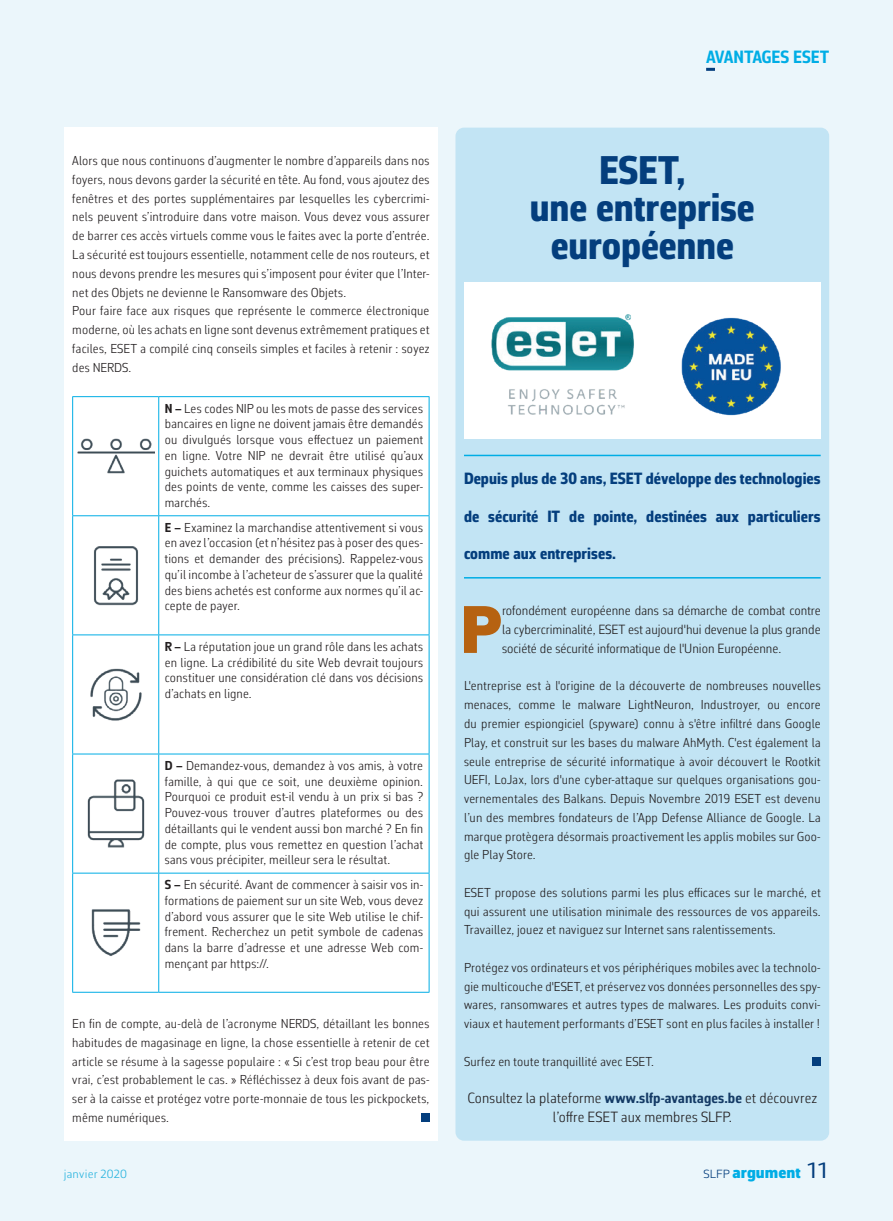
<style>
.page{position:relative;width:893px;height:1221px;background:#fff}
.page>*{position:absolute;margin:0;border:0;box-sizing:border-box;transform-origin:0 0}
.t1{font:900 67.95px "Corbeau Pro";color:#b66211}
.t2{font:800 40.5px/37.5px "Corbeau Con Pro";letter-spacing:-.005em;color:#043e7d;text-align:center}
.t3{font:700 18px "Corbeau Con Pro";letter-spacing:-.01em;color:#00ade5}
.t4{font:800 16.5px "Corbeau Con Pro";letter-spacing:.005em;color:#043e7d}
.t5{font:900 16.5px "Corbeau Pro";letter-spacing:.005em;color:#00ade5}
.t6{font:300 15px/18.8px "Corbeau Con Pro";letter-spacing:.01em;color:#231f20;text-align:center}
.t7{font:300 13.5px/18.8px "Corbeau Con Pro";color:#231f20;text-align:justify}
.t8{font:300 13.2px/18.8px "Corbeau Con Pro";letter-spacing:.015em;color:#231f20;text-align:justify}
.t9{font:300 12px "Corbeau Pro";letter-spacing:.015em;color:#28b3de}
.s1{font-weight:700}
.s2{font-weight:700;color:#143a65}
.s3{font-weight:300;font-size:12px;color:#043e7d}
.s4{font-weight:400;font-size:22.5px;color:#043e7d}
</style>
<div class="page">
<div style="left:0;top:0;width:893px;height:1220px;background:#ebf6fb"></div>
<div style="left:455px;top:128px;width:374px;height:1012px;background:#c2e4f4;border-radius:9px"></div>
<div style="left:64px;top:128px;width:374px;height:1012px;background:#fff"></div>
<svg style="left:706px;top:68px;width:9px;height:3px"></svg>
<hr style="left:72px;top:396px;width:87px;height:1px;background:#00ade5">
<hr style="left:72px;top:397px;width:1px;height:118px;background:#00ade5">
<hr style="left:159px;top:396px;width:270px;height:1px;background:#00ade5">
<hr style="left:158px;top:397px;width:1px;height:118px;background:#00ade5">
<hr style="left:429px;top:397px;width:1px;height:118px;background:#00ade5">
<hr style="left:72px;top:515px;width:87px;height:1px;background:#00ade5">
<hr style="left:72px;top:516px;width:1px;height:118px;background:#00ade5">
<hr style="left:159px;top:515px;width:270px;height:1px;background:#00ade5">
<hr style="left:158px;top:516px;width:1px;height:118px;background:#00ade5">
<hr style="left:429px;top:516px;width:1px;height:118px;background:#00ade5">
<hr style="left:72px;top:634px;width:87px;height:1px;background:#00ade5">
<hr style="left:72px;top:635px;width:1px;height:118px;background:#00ade5">
<hr style="left:159px;top:634px;width:270px;height:1px;background:#00ade5">
<hr style="left:158px;top:635px;width:1px;height:118px;background:#00ade5">
<hr style="left:429px;top:635px;width:1px;height:118px;background:#00ade5">
<hr style="left:72px;top:753px;width:87px;height:1px;background:#00ade5">
<hr style="left:72px;top:754px;width:1px;height:118px;background:#00ade5">
<hr style="left:159px;top:753px;width:270px;height:1px;background:#00ade5">
<hr style="left:158px;top:754px;width:1px;height:118px;background:#00ade5">
<hr style="left:429px;top:754px;width:1px;height:118px;background:#00ade5">
<hr style="left:72px;top:872px;width:87px;height:1px;background:#00ade5">
<hr style="left:72px;top:873px;width:1px;height:118px;background:#00ade5">
<hr style="left:159px;top:872px;width:270px;height:1px;background:#00ade5">
<hr style="left:158px;top:873px;width:1px;height:118px;background:#00ade5">
<hr style="left:429px;top:873px;width:1px;height:118px;background:#00ade5">
<hr style="left:72px;top:991px;width:87px;height:1px;background:#00ade5">
<hr style="left:159px;top:991px;width:270px;height:1px;background:#00ade5">
<img style="left:77px;top:438px;width:77px;height:36px">
<img style="left:94px;top:546px;width:44px;height:60px">
<img style="left:90px;top:668px;width:52px;height:53px">
<img style="left:87px;top:779px;width:58px;height:68px">
<img style="left:91px;top:909px;width:50px;height:47px">
<div style="left:421px;top:1113px;width:8px;height:8px;background:#043e7d"></div>
<div style="left:812px;top:1057px;width:9px;height:8px;background:#043e7d"></div>
<hr style="left:464px;top:454px;width:357px;height:2px;background:#00ade5">
<hr style="left:464px;top:577px;width:357px;height:1px;background:#00ade5">
<img style="left:464px;top:282px;width:357px;height:157px">
<h3 class="t3" style="left:706px;top:45px;width:125px">AVANTAGES ESET</h3>
<p class="t8" style="left:72px;top:151px;width:359px;text-align:left">Alors que nous continuons d’augmenter le nombre d’appareils dans nos foyers, nous devons garder la sécurité en tête. Au fond, vous ajoutez des fenêtres et des portes supplémentaires par lesquelles les cybercrimi&shy;nels peuvent s’introduire dans votre maison. Vous devez vous assurer de barrer ces accès virtuels comme vous le faites avec la porte d’entrée.<br>La sécurité est toujours essentielle, notamment celle de nos routeurs, et nous devons prendre les mesures qui s’imposent pour éviter que l’Inter&shy;net des Objets ne devienne le Ransomware des Objets.<br>Pour faire face aux risques que représente le commerce électronique moderne, où les achats en ligne sont devenus extrêmement pratiques et faciles, ESET a compilé cinq conseils simples et faciles à retenir : soyez des NERDS.</p>
<p class="t8" style="left:165px;top:400px;width:260px;line-height:15.8px"><span class="s1">N –</span> Les codes NIP ou les mots de passe des services bancaires en ligne ne doivent jamais être demandés ou divulgués lorsque vous effectuez un paiement en ligne. Votre NIP ne devrait être utilisé qu’aux guichets automatiques et aux terminaux physiques des points de vente, comme les caisses des super&shy;marchés.</p>
<p class="t8" style="left:165px;top:519px;width:260px;line-height:15.8px"><span class="s1">E –</span> Examinez la marchandise attentivement si vous en avez l’occasion (et n’hésitez pas à poser des ques&shy;tions et demander des précisions). Rappelez-vous qu’il incombe à l’acheteur de s’assurer que la qualité des biens achetés est conforme aux normes qu’il ac&shy;cepte de payer.</p>
<p class="t8" style="left:165px;top:638px;width:260px;line-height:15.8px"><span class="s1">R –</span> La réputation joue un grand rôle dans les achats en ligne. La crédibilité du site Web devrait toujours constituer une considération clé dans vos décisions d’achats en ligne.</p>
<p class="t8" style="left:165px;top:757px;width:260px;line-height:15.8px"><span class="s1">D –</span> Demandez-vous, demandez à vos amis, à votre famille, à qui que ce soit, une deuxième opinion.<br>Pourquoi ce produit est-il vendu à un prix si bas ?<br>Pouvez-vous trouver d’autres plateformes ou des détaillants qui le vendent aussi bon marché ? En fin de compte, plus vous remettez en question l’achat sans vous précipiter, meilleur sera le résultat.</p>
<p class="t8" style="left:165px;top:876px;width:260px;line-height:15.8px"><span class="s1">S –</span> En sécurité. Avant de commencer à saisir vos in&shy;formations de paiement sur un site Web, vous devez d’abord vous assurer que le site Web utilise le chif&shy;frement. Recherchez un petit symbole de cadenas dans la barre d’adresse et une adresse Web com&shy;mençant par https://.</p>
<p class="t8" style="left:72px;top:1014px;width:359px">En fin de compte, au-delà de l’acronyme NERDS, détaillant les bonnes habitudes de magasinage en ligne, la chose essentielle à retenir de cet article se résume à la sagesse populaire : « Si c’est trop beau pour être vrai, c’est probablement le cas. » Réfléchissez à deux fois avant de pas&shy;ser à la caisse et protégez votre porte-monnaie de tous les pickpockets, même numériques.</p>
<h2 class="t2" style="left:530px;top:151px;width:226px">ESET,<br>une entreprise européenne</h2>
<p class="t4" style="left:464px;top:467px;width:358px">Depuis plus de 30 ans, ESET développe des technologies</p>
<p class="t4" style="left:464px;top:505px;width:358px">de sécurité IT de pointe, destinées aux particuliers</p>
<p class="t4" style="left:464px;top:542px;width:154px">comme aux entreprises.</p>
<h1 class="t1" style="left:460px;top:584px;width:43px">P</h1>
<p class="t7" style="left:502px;top:601px;width:320px">rofondément européenne dans sa démarche de combat contre la cybercriminalité, ESET est aujourd'hui devenue la plus grande société de sécurité informatique de l'Union Européenne.</p>
<p class="t8" style="left:464px;top:676px;width:358px">L'entreprise est à l'origine de la découverte de nombreuses nouvelles menaces, comme le malware LightNeuron, Industroyer, ou encore du premier espiongiciel (spyware) connu à s'être infiltré dans Google Play, et construit sur les bases du malware AhMyth. C'est également la seule entreprise de sécurité informatique à avoir découvert le Rootkit UEFI, LoJax, lors d'une cyber-attaque sur quelques organisations gou&shy;vernementales des Balkans. Depuis Novembre 2019 ESET est devenu l’un des membres fondateurs de l’App Defense Alliance de Google. La marque protègera désormais proactivement les applis mobiles sur Goo&shy;gle Play Store.</p>
<p class="t8" style="left:464px;top:882px;width:358px">ESET propose des solutions parmi les plus efficaces sur le marché, et qui assurent une utilisation minimale des ressources de vos appareils.<br>Travaillez, jouez et naviguez sur Internet sans ralentissements.</p>
<p class="t8" style="left:464px;top:957px;width:358px">Protégez vos ordinateurs et vos périphériques mobiles avec la technolo&shy;gie multicouche d'ESET, et préservez vos données personnelles des spy&shy;wares, ransomwares et autres types de malwares. Les produits convi&shy;viaux et hautement performants d’ESET sont en plus faciles à installer !</p>
<p class="t8" style="left:464px;top:1051px;width:192px">Surfez en toute tranquillité avec ESET.</p>
<p class="t6" style="left:468px;top:1088px;width:351px">Consultez la plateforme <span class="s2">www.slfp-avantages.be</span> et découvrez l’offre ESET aux membres SLFP.</p>
<p class="t9" style="left:64px;top:1165px;width:65px">janvier 2020</p>
<p class="t5" style="left:703px;top:1161px;width:127px"><span class="s3">SLFP</span> argument <span class="s4">11</span></p>
</div>
